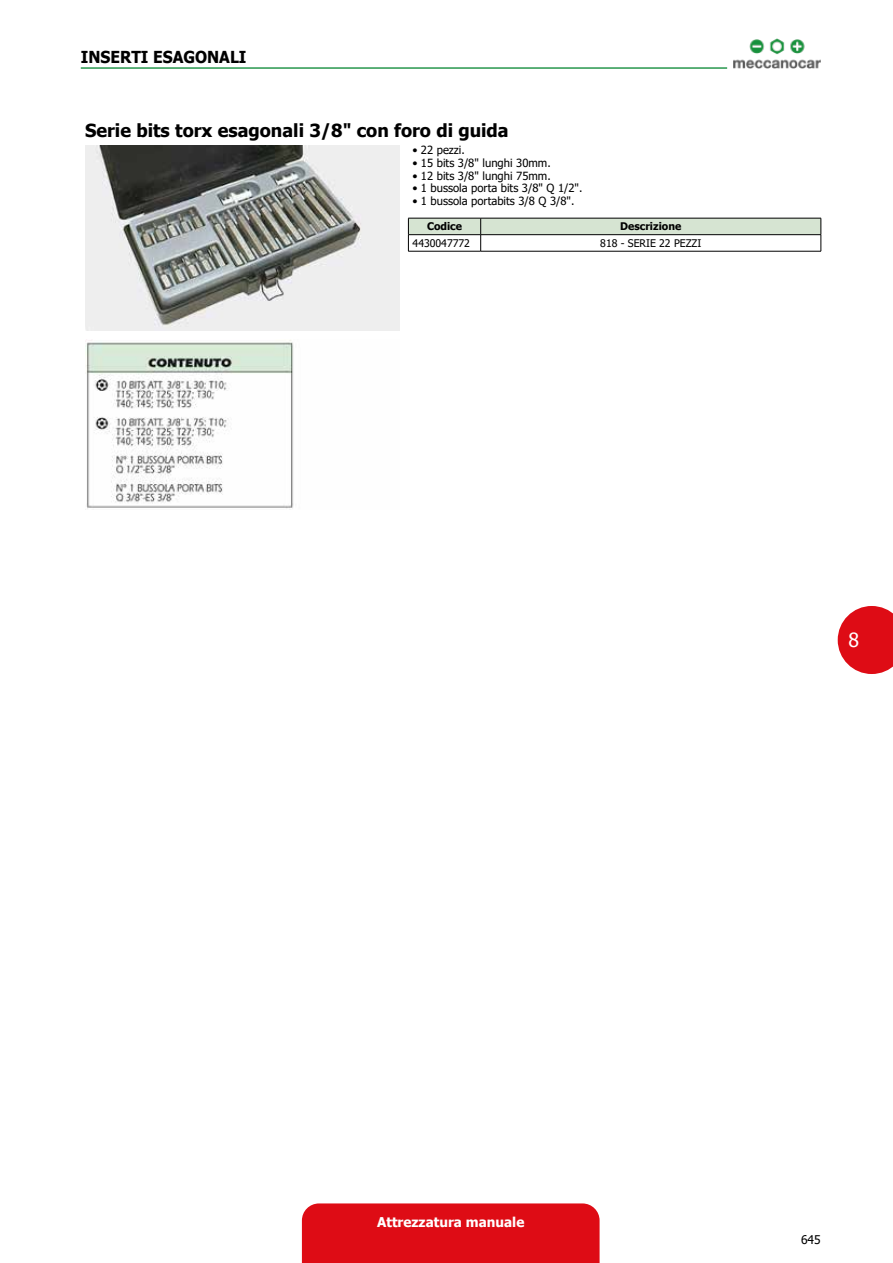
<style>
.page{position:relative;width:893px;height:1263px;background:#fff}
.page>*{position:absolute;margin:0;border:0;box-sizing:border-box;transform-origin:0 0}
.t1{font:19.5px "Tahoma";color:#fff}
.t2{font:700 18px "Tahoma";color:#000}
.t3{font:700 16.5px "Tahoma";color:#000;scale:.95 1}
.t4{font:700 13.5px "Tahoma";color:#fff}
.t5{font:12px "Tahoma";color:#000}
.t6{font:11.25px "Tahoma";color:#000}
.t7{font:10.5px "Tahoma";color:#000}
.t8{font:700 10.5px "Tahoma";color:#000}
</style>
<div class="page">
<div style="left:302px;top:1203px;width:298px;height:60px;background:#de0c15"></div>
<svg style="left:838px;top:606px;width:55px;height:68px;background:#e33139"></svg>
<img style="left:733px;top:38px;width:88px;height:31px">
<hr style="left:81px;top:67px;width:646px;height:2px;background:#28974e">
<img style="left:85px;top:146px;width:315px;height:185px">
<img style="left:85px;top:339px;width:209px;height:171px">
<svg style="left:408px;top:218px;width:414px;height:33px"></svg>
<hr style="left:408px;top:251px;width:73px;height:1px;background:#000">
<hr style="left:481px;top:251px;width:340px;height:1px;background:#000">
<h3 class="t3" style="left:81px;top:45px;width:99px">Inserti esag</h3>
<h3 class="t3" style="left:195px;top:45px;width:25px">onal</h3>
<h3 class="t3" style="left:239px;top:45px;width:9px">i</h3>
<h2 class="t2" style="left:85px;top:118px;width:425px">Serie bits torx esagonali 3/8" con foro di guida</h2>
<p class="t6" style="left:412px;top:143px;width:54px">• 22 pezzi.</p>
<p class="t6" style="left:412px;top:155px;width:140px">• 15 bits 3/8" lunghi 30mm.</p>
<p class="t6" style="left:412px;top:168px;width:140px">• 12 bits 3/8" lunghi 75mm.</p>
<p class="t6" style="left:412px;top:181px;width:172px">• 1 bussola porta bits 3/8" Q 1/2".</p>
<p class="t6" style="left:412px;top:194px;width:164px">• 1 bussola portabits 3/8 Q 3/8".</p>
<p class="t8" style="left:427px;top:219px;width:37px">Codice</p>
<p class="t8" style="left:620px;top:219px;width:62px">Descrizione</p>
<p class="t7" style="left:413px;top:236px;width:59px">4430047772</p>
<p class="t7" style="left:600px;top:236px;width:102px">818 - SERIE 22 PEZZI</p>
<h1 class="t1" style="left:848px;top:627px;width:12px">8</h1>
<p class="t4" style="left:377px;top:1212px;width:149px">Attrezzatura manuale</p>
<p class="t5" style="left:801px;top:1231px;width:21px">645</p>
</div>
